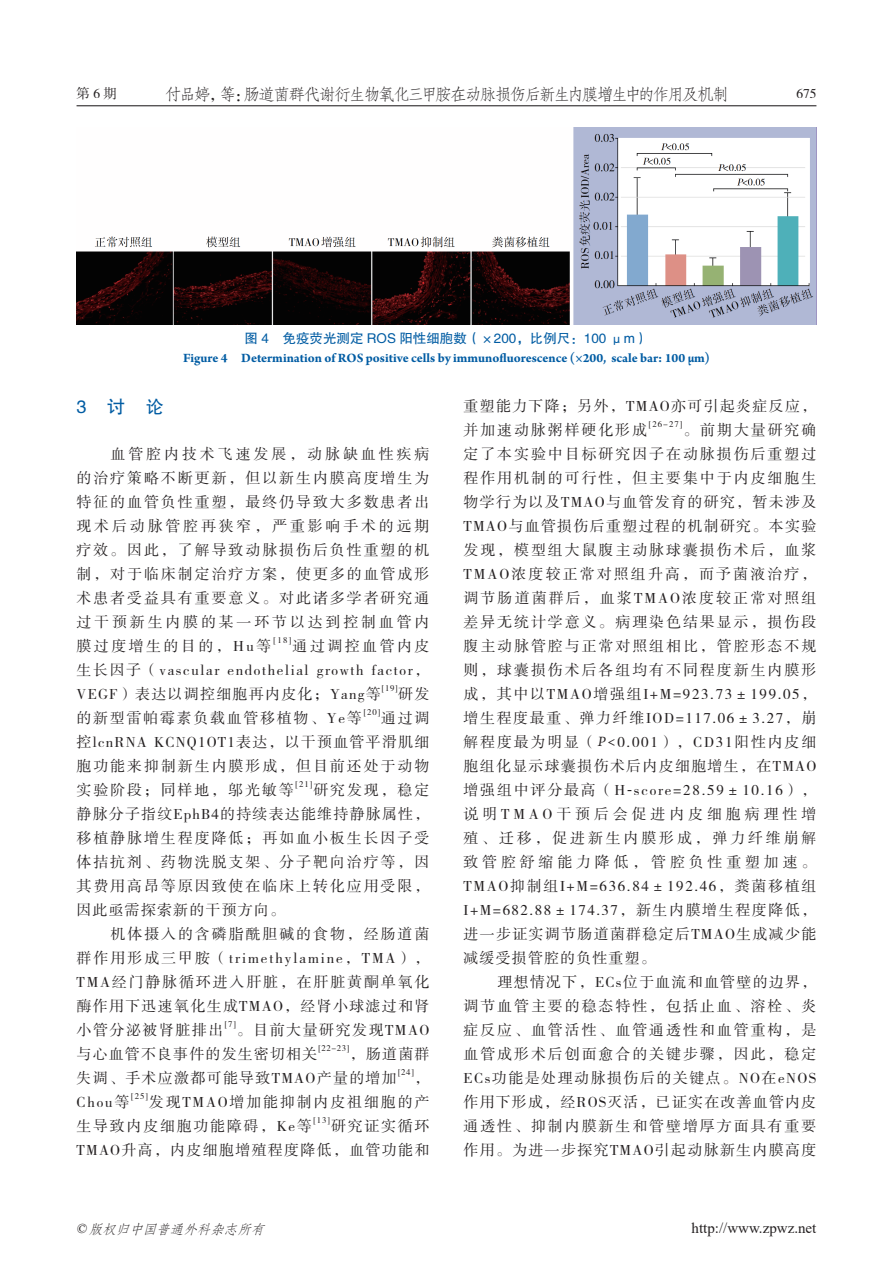
<style>
.page{position:relative;width:893px;height:1263px;background:#fff}
.page>*{position:absolute;margin:0;border:0;box-sizing:border-box;transform-origin:0 0}
.t1{font:18px "FZHTK GBK1 0";color:#015ca3}
.t2{font:16.5px "FZFSK GBK1 0";letter-spacing:-.105em;color:#231f20}
.t3{font:15px/24px "FZSSK GBK1 0";letter-spacing:.105em;color:#231f20;text-align:justify}
.t4{font:15px/24px "FZSSK GBK1 0";letter-spacing:.085em;color:#231f20}
.t5{font:15px/24px "FZSSK GBK1 0";letter-spacing:.075em;color:#231f20}
.t6{font:15px "Times New Roman";color:#231f20}
.t7{font:700 13.5px "Arno Pro";color:#015ca3}
.t8{font:13.5px "FZHTK GBK1 0";color:#015ca3}
.t9{font:italic 13.5px "FZFSK GBK1 0";color:#231f20}
.t10{font:13.5px "FZSSK GBK1 0";letter-spacing:.125em;color:#231f20}
.t11{font:8.7px "FZSSK GBK1 0";letter-spacing:.115em;color:#231f20}
.s1{font-family:"Arno Pro";font-style:italic}
.s2{font-family:"Times New Roman"}
</style>
<div class="page">
<hr style="left:77px;top:105px;width:739px;height:1px;background:#231f20">
<img style="left:77px;top:128px;width:739px;height:197px">
<p class="t10" style="left:77px;top:87px;width:42px">第6期</p>
<p class="t2" style="left:165px;top:85px;width:566px">付品婷，等：肠道菌群代谢衍生物氧化三甲胺在动脉损伤后新生内膜增生中的作用及机制</p>
<p class="t10" style="left:796px;top:87px;width:22px">675</p>
<p class="t8" style="left:245px;top:331px;width:405px">图 4　免疫荧光测定 ROS 阳性细胞数（×200，比例尺：100 μm）</p>
<p class="t7" style="left:183px;top:350px;width:528px">Figure 4 Determination of ROS positive cells by immunofluorescence (×200, scale bar: 100 μm)</p>
<p class="t1" style="left:77px;top:397px;width:89px">3　讨　论</p>
<p class="t3" style="left:77px;top:442px;width:355px;text-indent:34px">血管腔内技术飞速发展，动脉缺血性疾病的治疗策略不断更新，但以新生内膜高度增生为特征的血管负性重塑，最终仍导致大多数患者出现术后动脉管腔再狭窄，严重影响手术的远期疗效。因此，了解导致动脉损伤后负性重塑的机制，对于临床制定治疗方案，使更多的血管成形术患者受益具有重要意义。对此诸多学者研究通过干预新生内膜的某一环节以达到控制血管内膜过度增生的目的，Hu等</p>
<p class="t11" style="left:274px;top:636px;width:19px">[18]</p>
<p class="t3" style="left:77px;top:634px;width:354px;text-indent:216px">通过调控血管内皮生长因子（vascular endothelial growth factor，VEGF）表达以调控细胞再内皮化；Yang等</p>
<p class="t11" style="left:382px;top:684px;width:17px">[19]</p>
<p class="t3" style="left:398px;top:682px;width:33px">研发</p>
<p class="t3" style="left:77px;top:706px;width:287px">的新型雷帕霉素负载血管移植物、Ye等</p>
<p class="t11" style="left:364px;top:708px;width:18px">[20]</p>
<p class="t3" style="left:77px;top:706px;width:354px;text-indent:305px">通过调控lcnRNA KCNQ1OT1表达，以干预血管平滑肌细胞功能来抑制新生内膜形成，但目前还处于动物实验阶段；同样地，邬光敏等</p>
<p class="t11" style="left:296px;top:780px;width:18px">[21]</p>
<p class="t3" style="left:77px;top:778px;width:354px;text-indent:237px">研究发现，稳定静脉分子指纹EphB4的持续表达能维持静脉属性，移植静脉增生程度降低；再如血小板生长因子受体拮抗剂、药物洗脱支架、分子靶向治疗等，因其费用高昂等原因致使在临床上转化应用受限，因此亟需探索新的干预方向。</p>
<p class="t3" style="left:77px;top:922px;width:354px;text-indent:34px">机体摄入的含磷脂酰胆碱的食物，经肠道菌群作用形成三甲胺（trimethylamine，TMA），TMA经门静脉循环进入肝脏，在肝脏黄酮单氧化酶作用下迅速氧化生成TMAO，经肾小球滤过和肾小管分泌被肾脏排出</p>
<p class="t11" style="left:225px;top:1020px;width:12px">[7]</p>
<p class="t5" style="left:77px;top:1018px;width:354px;text-indent:160px">。目前大量研究发现TMAO与心血管不良事件的发生密切相关</p>
<p class="t11" style="left:318px;top:1044px;width:32px">[22-23]</p>
<p class="t4" style="left:77px;top:1042px;width:354px;text-indent:273px">，肠道菌群失调、手术应激都可能导致TMAO产量的增加</p>
<p class="t11" style="left:398px;top:1068px;width:17px">[24]</p>
<p class="t3" style="left:414px;top:1066px;width:16px">，</p>
<p class="t3" style="left:77px;top:1090px;width:54px">Chou等</p>
<p class="t11" style="left:131px;top:1092px;width:18px">[25]</p>
<p class="t3" style="left:77px;top:1090px;width:354px;text-indent:72px">发现TMAO增加能抑制内皮祖细胞的产生导致内皮细胞功能障碍，Ke等</p>
<p class="t11" style="left:314px;top:1116px;width:18px">[13]</p>
<p class="t4" style="left:77px;top:1114px;width:354px;text-align:right">研究证实循环<br>TMAO升高，内皮细胞增殖程度降低，血管功能和</p>
<p class="t4" style="left:463px;top:394px;width:354px">重塑能力下降；另外，TMAO亦可引起炎症反应，并加速动脉粥样硬化形成</p>
<p class="t11" style="left:649px;top:420px;width:35px">[26-27]</p>
<p class="t3" style="left:463px;top:418px;width:355px;text-indent:220px">。前期大量研究确定了本实验中目标研究因子在动脉损伤后重塑过程作用机制的可行性，但主要集中于内皮细胞生物学行为以及TMAO与血管发育的研究，暂未涉及TMAO与血管损伤后重塑过程的机制研究。本实验发现，模型组大鼠腹主动脉球囊损伤术后，血浆TMAO浓度较正常对照组升高，而予菌液治疗，调节肠道菌群后，血浆TMAO浓度较正常对照组差异无统计学意义。病理染色结果显示，损伤段腹主动脉管腔与正常对照组相比，管腔形态不规则，球囊损伤术后各组均有不同程度新生内膜形成，其中以TMAO增强组I+M=923.73±199.05，增生程度最重、弹力纤维IOD=117.06±3.27，崩解程度最为明显（<span class="s1">P&lt;</span>0.001），CD31阳性内皮细胞组化显示球囊损伤术后内皮细胞增生，在TMAO增强组中评分最高（H<span class="s2">-</span>score=28.59±10.16），说明TMAO干预后会促进内皮细胞病理性增殖、迁移，促进新生内膜形成，弹力纤维崩解致管腔舒缩能力降低，管腔负性重塑加速。TMAO抑制组I+M=636.84±192.46，粪菌移植组I+M=682.88±174.37，新生内膜增生程度降低，进一步证实调节肠道菌群稳定后TMAO生成减少能减缓受损管腔的负性重塑。</p>
<p class="t3" style="left:463px;top:970px;width:354px;text-indent:34px">理想情况下，ECs位于血流和血管壁的边界，调节血管主要的稳态特性，包括止血、溶栓、炎症反应、血管活性、血管通透性和血管重构，是血管成形术后创面愈合的关键步骤，因此，稳定ECs功能是处理动脉损伤后的关键点。NO在eNOS作用下形成，经ROS灭活，已证实在改善血管内皮通透性、抑制内膜新生和管壁增厚方面具有重要作用。为进一步探究TMAO引起动脉新生内膜高度</p>
<p class="t9" style="left:76px;top:1221px;width:194px"><span class="s2">©</span> 版权归中国普通外科杂志所有</p>
<p class="t6" style="left:692px;top:1217px;width:126px">http://www.zpwz.net</p>
</div>
